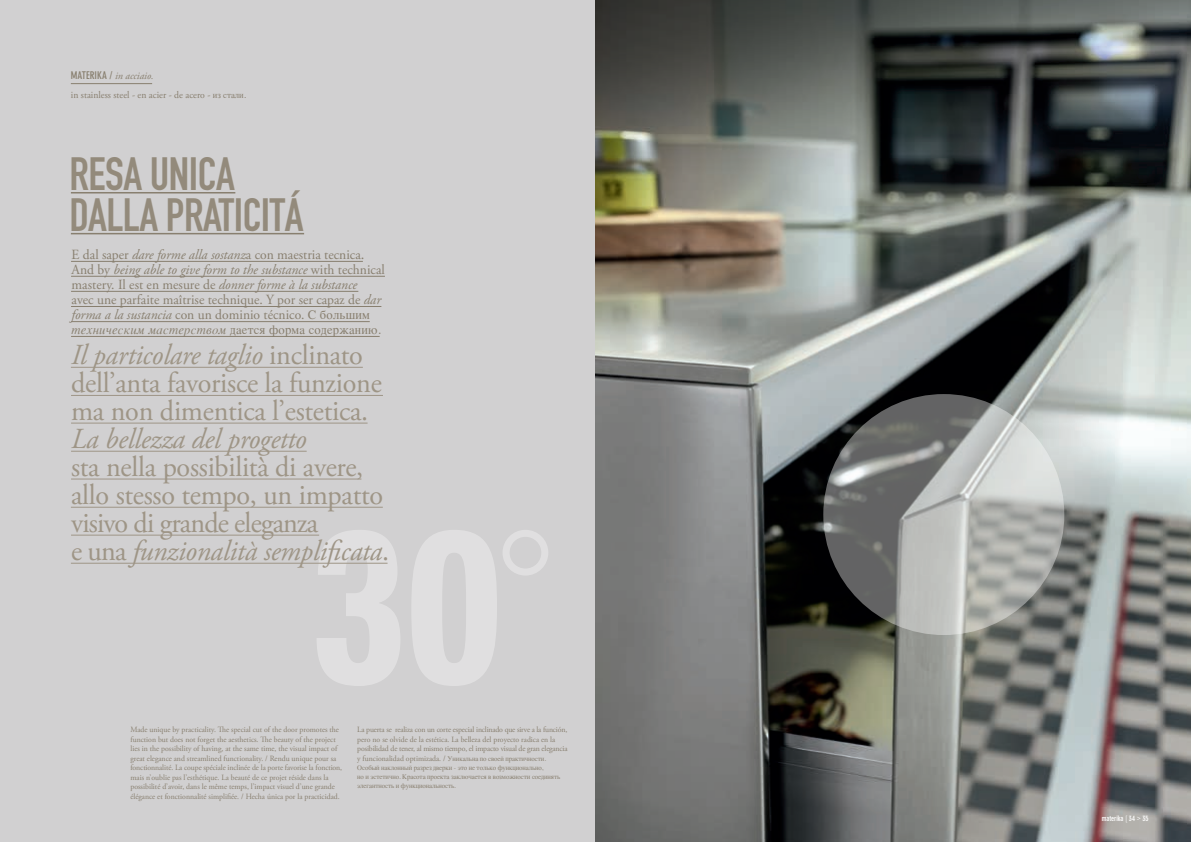
<style>
.page{position:relative;width:1191px;height:842px;background:#fff}
.page>*{position:absolute;margin:0;border:0;box-sizing:border-box;transform-origin:0 0}
.t1{font:46px/40.8px "DIN Engschrift";letter-spacing:-.01em;color:#938a7b}
.t2{font:29px/28px "Adobe Garamond Pro";letter-spacing:-.01em;color:#9e9586}
.t3{font:italic 29px "Adobe Garamond Pro";letter-spacing:-.01em;color:#9e9586}
.t4{font:14px/15px "Adobe Garamond Pro";color:#887f6f}
.t5{font:italic 13px "Times";letter-spacing:.02em;color:#887f6f}
.t6{font:italic 10.5px "Adobe Garamond Pro";color:#887f6f}
.t7{font:10px "Adobe Garamond Pro";color:#887f6f}
.t8{font:8px/9.5px "Adobe Garamond Pro";color:#887f6f}
.t9{font:8px/9.5px "Adobe Garamond Pro";letter-spacing:-.02em;color:#887f6f}
.t10{font:700 condensed 7.5px "DIN Neuzeit Grotesk";color:#fff}
.t11{font:7px/9px "Times";letter-spacing:-.01em;color:#887f6f}
.s1{font-family:"DIN Neuzeit Grotesk";font-weight:700;font-style:normal;font-stretch:condensed}
.s2{font-family:"Times";font-size:9px}
.s3{font-family:"Times";font-size:9.6px}
.s4{font-style:italic}
.s5{font-size:15px}
.s6{font-family:"Times";font-size:13px}
.s7{font-style:normal}
.s8{font-family:"Adobe Garamond Pro";font-size:8px}
.s9{font-family:"Helvetica Neue";font-weight:300}
.s10{font-size:6.5px}
</style>
<div class="page">
<div style="left:0;top:0;width:595px;height:842px;background:#d1d0d1"></div>
<img style="left:595px;top:0;width:596px;height:842px">
<svg style="left:823px;top:394px;width:241px;height:241px;background:#9d9e9c"></svg>
<hr style="left:71px;top:192px;width:164px;height:1px;background:#887f6f">
<hr style="left:71px;top:233px;width:233px;height:1px;background:#887f6f">
<hr style="left:71px;top:367px;width:292px;height:1px;background:#9e9586">
<hr style="left:71px;top:395px;width:312px;height:1px;background:#9e9586">
<hr style="left:71px;top:423px;width:296px;height:1px;background:#9e9586">
<hr style="left:71px;top:451px;width:236px;height:1px;background:#9e9586">
<hr style="left:71px;top:479px;width:290px;height:1px;background:#9e9586">
<hr style="left:71px;top:507px;width:312px;height:1px;background:#9e9586">
<hr style="left:71px;top:535px;width:248px;height:1px;background:#9e9586">
<hr style="left:71px;top:563px;width:316px;height:1px;background:#9e9586">
<hr style="left:71px;top:261px;width:292px;height:1px;background:#887f6f">
<hr style="left:71px;top:276px;width:314px;height:1px;background:#887f6f">
<hr style="left:71px;top:291px;width:287px;height:1px;background:#887f6f">
<hr style="left:71px;top:306px;width:310px;height:1px;background:#887f6f">
<hr style="left:71px;top:83px;width:81px;height:1px;background:#887f6f">
<hr style="left:71px;top:321px;width:299px;height:1px;background:#887f6f">
<hr style="left:71px;top:336px;width:309px;height:1px;background:#887f6f">
<h3 class="t6" style="left:71px;top:69px;width:84px"><span class="s1">MATERIKA /</span> in acciaio.</h3>
<p class="t7" style="left:71px;top:89px;width:177px">in stainless steel - en acier - de acero - <span class="s2">из стали</span><span class="s3">.</span></p>
<h1 class="t1" style="left:69px;top:154px;width:235px">RESA UNICA<br>DALLA PRATICITÁ</h1>
<p class="t4" style="left:72px;top:248px;width:315px">E dal saper <span class="s4">dare forme alla sostanz</span>a con maestria tecnica<span class="s5">.<br></span>And by <span class="s4">being able to give form to the substance</span> with technical mastery. Il est en mesure de <span class="s4">donner forme à la substance<br></span>avec une parfaite maîtrise technique. Y por ser capaz de <span class="s4">dar forma a la sustancia</span> con un dominio técnico. <span class="s6">С большим</span></p>
<h3 class="t5" style="left:72px;top:319px;width:311px">техническим мастерством <span class="s7">дается форма содержанию.</span></h3>
<h2 class="t2" style="left:71px;top:342px;width:312px"><span class="s4">Il particolare taglio</span> inclinato dell’anta favorisce la funzione ma non dimentica l’estetica.</h2>
<h2 class="t3" style="left:71px;top:421px;width:237px">La bellezza del progetto</h2>
<h2 class="t2" style="left:71px;top:454px;width:319px">sta nella possibilità di avere, allo stesso tempo, un impatto visivo di grande eleganza<br>e una <span class="s4">funzionalità semplificata</span>.</h2>
<p class="t8" style="left:130px;top:725px;width:213px">Made unique by practicality. The special cut of the door promotes the function but does not forget the aesthetics. The beauty of the project lies in the possibility of having, at the same time, the visual impact of great elegance and streamlined functionality. / Rendu unique pour sa fonctionnalité. La coupe spéciale inclinée de la porte favorise la fonction, mais n’oublie pas l’esthétique. La beauté de ce projet réside dans la possibilité d’avoir, dans le même temps, l’impact visuel d’une grande élégance et fonctionnalité simplifiée. / Hecha única por la practicidad.</p>
<p class="t9" style="left:357px;top:725px;width:212px">La puerta se realiza con un corte especial inclinado que sirve a la función, pero no se olvide de la estética. La belleza del proyecto radica en la posibilidad de tener, al mismo tiempo, el impacto visual de gran elegancia</p>
<p class="t11" style="left:357px;top:753px;width:204px"><span class="s8">y funcionalidad optimizada. /</span> Уникальна по своей практичности.<br>Особый наклонный разрез дверки - это не только функционально,<br>но и эстетично. Красота проекта заключается в возможности соединять элегантность и функциональность.</p>
<p class="t10" style="left:1101px;top:814px;width:48px">materika <span class="s9">[</span> 34 <span class="s10">&gt;</span> 35</p>
</div>
